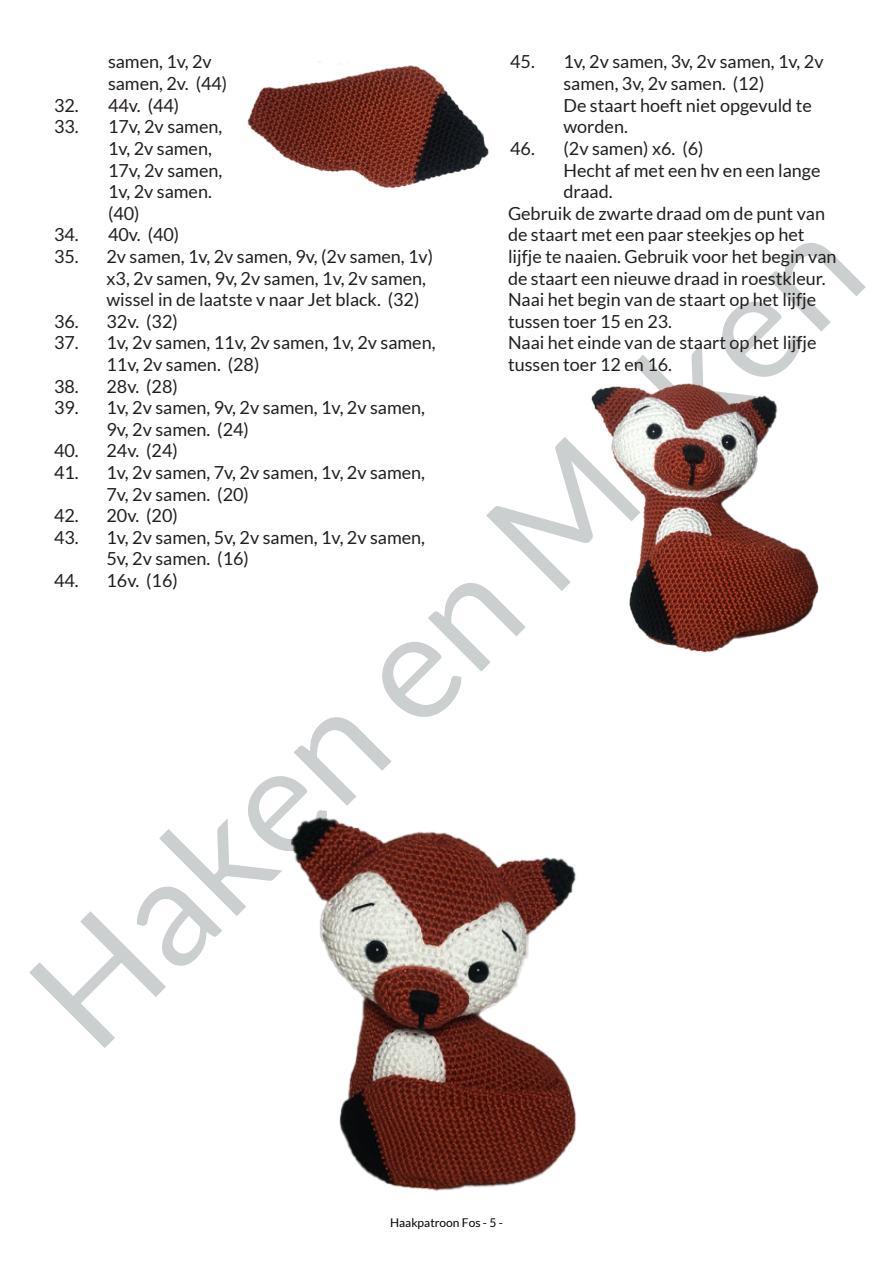
<style>
.page{position:relative;width:893px;height:1263px;background:#fff}
.page>*{position:absolute;margin:0;border:0;box-sizing:border-box;transform-origin:0 0}
.t1{font:149.1px "Lato";color:#cccfcf}
.t2{font:18px/21.6px "Lato";color:#231f20}
.t3{font:12px "Lato";color:#000}
</style>
<div class="page">
<img style="left:247px;top:61px;width:242px;height:128px">
<img style="left:591px;top:383px;width:228px;height:270px">
<img style="left:290px;top:817px;width:286px;height:375px">
<p class="t2" style="left:108px;top:51px;width:121px">samen, 1v, 2v samen, 2v. (44)</p>
<p class="t2" style="left:54px;top:94px;width:127px">32. 44v. (44)</p>
<p class="t2" style="left:108px;top:116px;width:116px;text-indent:-54px">33. 17v, 2v samen,<br>1v, 2v samen,</p>
<p class="t2" style="left:108px;top:159px;width:116px">17v, 2v samen,<br>1v, 2v samen. (40)</p>
<p class="t2" style="left:54px;top:224px;width:127px">34. 40v. (40)</p>
<p class="t2" style="left:106px;top:245px;width:328px;text-indent:-52px">35. 2v samen, 1v, 2v samen, 9v, (2v samen, 1v) x3, 2v samen, 9v, 2v samen, 1v, 2v samen, wissel in de laatste v naar Jet black. (32)</p>
<p class="t2" style="left:54px;top:310px;width:125px">36. 32v. (32)</p>
<p class="t2" style="left:106px;top:332px;width:330px;text-indent:-52px">37. 1v, 2v samen, 11v, 2v samen, 1v, 2v samen,<br>11v, 2v samen. (28)</p>
<p class="t2" style="left:54px;top:375px;width:125px">38. 28v. (28)</p>
<p class="t2" style="left:106px;top:397px;width:320px;text-indent:-52px">39. 1v, 2v samen, 9v, 2v samen, 1v, 2v samen,<br>9v, 2v samen. (24)</p>
<p class="t2" style="left:54px;top:440px;width:125px">40. 24v. (24)</p>
<p class="t2" style="left:106px;top:461px;width:320px;text-indent:-52px">41. 1v, 2v samen, 7v, 2v samen, 1v, 2v samen,<br>7v, 2v samen. (20)</p>
<p class="t2" style="left:54px;top:505px;width:125px">42. 20v. (20)</p>
<p class="t2" style="left:106px;top:526px;width:320px;text-indent:-52px">43. 1v, 2v samen, 5v, 2v samen, 1v, 2v samen,<br>5v, 2v samen. (16)</p>
<p class="t2" style="left:54px;top:569px;width:125px">44. 16v. (16)</p>
<p class="t2" style="left:510px;top:51px;width:315px;text-align:center">45. 1v, 2v samen, 3v, 2v samen, 1v, 2v samen, 3v, 2v samen. (12)</p>
<p class="t2" style="left:563px;top:94px;width:250px">De staart hoeft niet opgevuld te worden.</p>
<p class="t2" style="left:510px;top:137px;width:195px">46. (2v samen) x6. (6)</p>
<p class="t2" style="left:563px;top:159px;width:259px">Hecht af met een hv en een lange draad.</p>
<p class="t2" style="left:508px;top:202px;width:319px">Gebruik de zwarte draad om de punt van de staart met een paar steekjes op het</p>
<p class="t2" style="left:508px;top:245px;width:330px">lijfje te naaien. Gebruik voor het begin van de staart een nieuwe draad in roestkleur.</p>
<p class="t2" style="left:508px;top:289px;width:310px">Naai het begin van de staart op het lijfje tussen toer 15 en 23.</p>
<p class="t2" style="left:508px;top:332px;width:310px">Naai het einde van de staart op het lijfje tussen toer 12 en 16.</p>
<h1 class="t1" style="left:-1px;top:960px;width:1100px;rotate:-45deg">Haken en Maken</h1>
<p class="t3" style="left:390px;top:1216px;width:114px">Haakpatroon Fos - 5 -</p>
</div>
